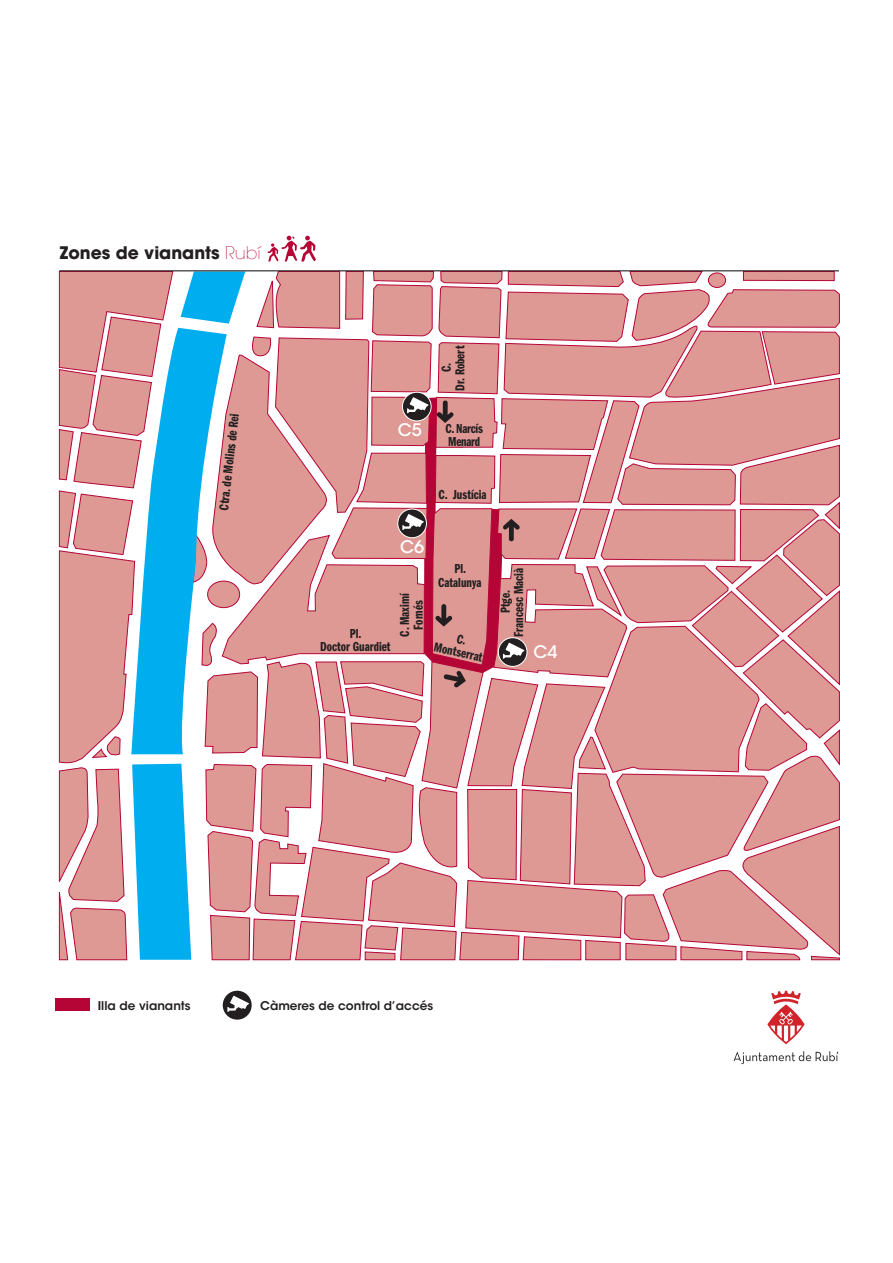
<style>
.page{position:relative;width:893px;height:1263px;background:#fff}
.page>*{position:absolute;margin:0;border:0;box-sizing:border-box;transform-origin:0 0}
.t1{font:700 17.25px "ITC Avant Garde Std";color:#231f20}
.t2{font:500 17.25px "ITC Avant Garde Std";color:#fff}
.t3{font:13.5px/13.5px "ITC Franklin Gothic Std Dm Cp";color:#231f20;text-align:center}
.t4{font:13.5px/13.5px "ITC Franklin Gothic Std Dm Cp";letter-spacing:-.02em;color:#231f20}
.t5{font:600 12px "ITC Avant Garde Std";color:#231f20}
.s1{font-weight:200;color:#b50536}
</style>
<div class="page">
<svg style="left:734px;top:1051px;width:104px;height:13px"></svg>
<svg style="left:767px;top:991px;width:38px;height:53px"></svg>
<svg style="left:59px;top:271px;width:781px;height:689px"></svg>
<div style="left:223px;top:991px;width:29px;height:29px;background:#231f20;border-radius:50%"></div>
<svg style="left:227px;top:996px;width:22px;height:16px"></svg>
<div style="left:55px;top:998px;width:34px;height:13px;background:#b50536"></div>
<hr style="left:59px;top:270px;width:780px;height:1px;background:#231f20">
<svg style="left:267px;top:236px;width:49px;height:26px"></svg>
<p class="t1" style="left:60px;top:241px;width:202px">Zones de vianants <span class="s1">Rubí</span></p>
<p class="t3" style="left:218px;top:509px;width:99px;rotate:-84deg">Ctra. de Molins de Rei</p>
<p class="t2" style="left:398px;top:419px;width:26px">C5</p>
<p class="t3" style="left:440px;top:391px;width:46px;rotate:-90deg">C.<br>Dr. Robert</p>
<p class="t4" style="left:446px;top:422px;width:39px">C. Narcís<br>Menard</p>
<p class="t3" style="left:439px;top:488px;width:50px">C. Justícia</p>
<p class="t2" style="left:400px;top:536px;width:26px">C6</p>
<p class="t3" style="left:320px;top:627px;width:72px">Pl.<br>Doctor Guardiet</p>
<p class="t3" style="left:398px;top:636px;width:45px;rotate:-90deg">C. Maximí<br>Fornés</p>
<p class="t3" style="left:438px;top:562px;width:45px">Pl.<br>Catalunya</p>
<p class="t3" style="left:438px;top:627px;width:51px;rotate:12deg">C.<br>Montserrat</p>
<p class="t3" style="left:499px;top:637px;width:70px;rotate:-90deg">Ptge.<br>Francesc Macià</p>
<p class="t2" style="left:533px;top:641px;width:26px">C4</p>
<p class="t5" style="left:98px;top:998px;width:94px">Illa de vianants</p>
<p class="t5" style="left:260px;top:998px;width:175px">Càmeres de control d’accés</p>
</div>
